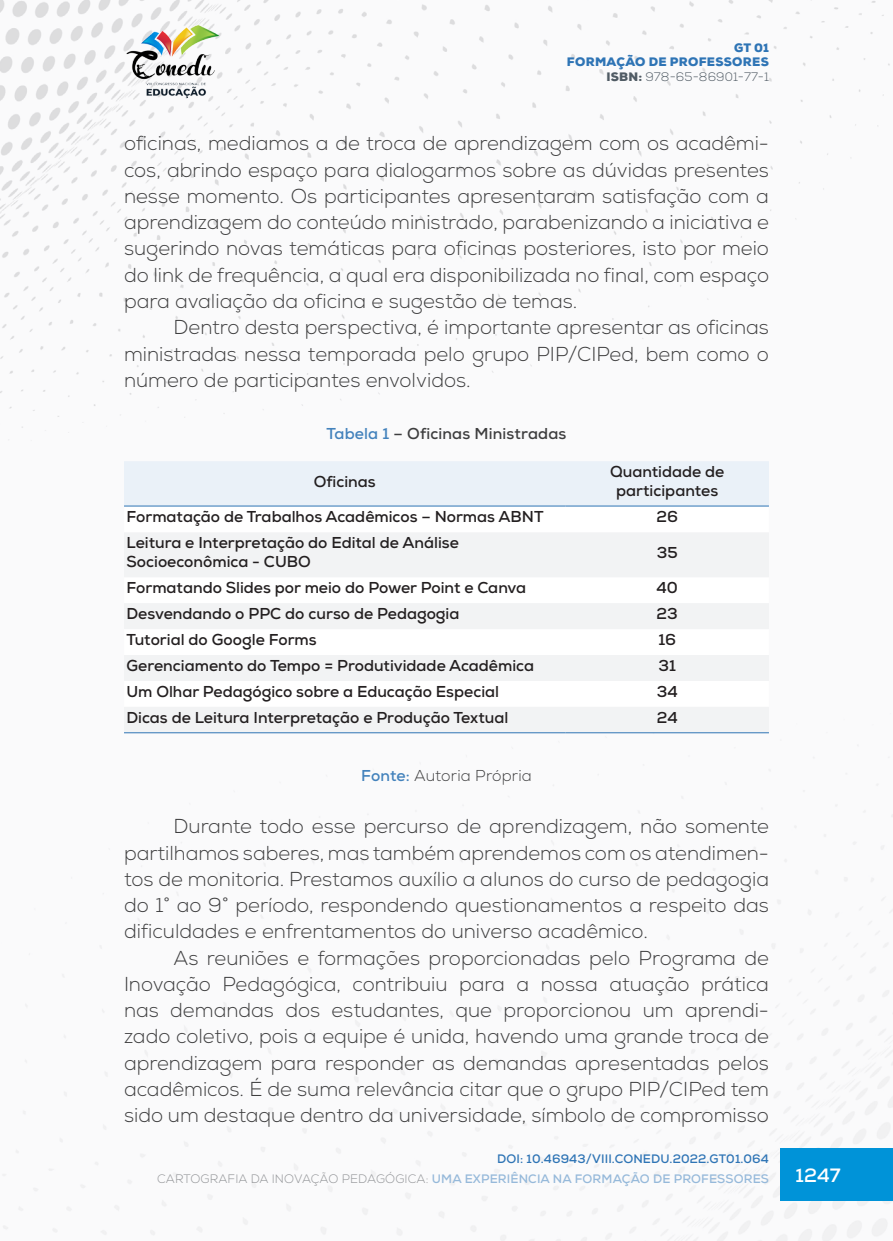
<style>
.page{position:relative;width:893px;height:1241px;background:#fff}
.page>*{position:absolute;margin:0;border:0;box-sizing:border-box;transform-origin:0 0}
._8_CORPO{font:300 20.12px/26.2px "Nexa";color:#3e3e3f;text-align:justify}
.t1{font:700 19.25px "Nexa";color:#fff}
._14_CELULAS{font:700 15.75px/18.9px "Nexa";color:#231f20;text-align:center}
._11_LEGENDAS{font:700 15.75px "Nexa";letter-spacing:.01em;color:#3e3e3f}
._12_FONTES{font:300 15.75px "Nexa";letter-spacing:.01em;color:#3e3e3f}
.t2{font:700 12.25px "Nexa";letter-spacing:.01em;color:#96b9da}
.t3{font:900 12.25px/14.7px "Nexa";letter-spacing:.025em;color:#2e74b5;text-align:right}
.t4{font:700 12.25px "Nexa";letter-spacing:.01em;color:#2e74b5}
.s1{color:#505b64}
.s2{font-weight:300;color:#505b64}
.s3{color:#4382bc}
.s4{font-weight:700;color:#4382bc}
.s5{font-weight:300;color:#939598}
</style>
<div class="page">
<img style="left:0;top:0;width:893px;height:1240px">
<div style="left:781px;top:1148px;width:112px;height:52px;background:#0093d8"></div>
<img style="left:124px;top:25px;width:98px;height:74px">
<div style="left:124px;top:461px;width:645px;height:44px;background:#eaf1f8"></div>
<svg style="left:124px;top:506px;width:645px;height:26px"></svg>
<svg style="left:124px;top:532px;width:645px;height:200px;fill:#f2f3f4"></svg>
<hr style="left:124px;top:505px;width:442px;height:1px;background:#2e74b5">
<hr style="left:566px;top:505px;width:203px;height:1px;background:#2e74b5">
<hr style="left:124px;top:732px;width:442px;height:1px;background:#2e74b5">
<hr style="left:566px;top:732px;width:203px;height:1px;background:#2e74b5">
<p class="t3" style="left:567px;top:40px;width:203px">GT 01<br>FORMAÇÃO DE PROFESSORES<br><span class="s1">ISBN:</span> <span class="s2">978-65-86901-77-1</span></p>
<p class="_8_CORPO" style="left:124px;top:131px;width:646px">oficinas, mediamos a de troca de aprendizagem com os acadêmi&shy;cos, abrindo espaço para dialogarmos sobre as dúvidas presentes nesse momento. Os participantes apresentaram satisfação com a aprendizagem do conteúdo ministrado, parabenizando a iniciativa e sugerindo novas temáticas para oficinas posteriores, isto por meio do link de frequência, a qual era disponibilizada no final, com espaço para avaliação da oficina e sugestão de temas.</p>
<p class="_8_CORPO" style="left:124px;top:315px;width:646px;text-indent:50px">Dentro desta perspectiva, é importante apresentar as oficinas ministradas nessa temporada pelo grupo PIP/CIPed, bem como o número de participantes envolvidos.</p>
<p class="_11_LEGENDAS" style="left:327px;top:423px;width:241px"><span class="s3">Tabela 1</span> – Oficinas Ministradas</p>
<p class="_14_CELULAS" style="left:314px;top:471px;width:63px">Oficinas</p>
<p class="_14_CELULAS" style="left:610px;top:462px;width:116px">Quantidade de participantes</p>
<p class="_14_CELULAS" style="left:126px;top:507px;width:419px">Formatação de Trabalhos Acadêmicos – Normas ABNT</p>
<p class="_14_CELULAS" style="left:656px;top:507px;width:23px">26</p>
<p class="_14_CELULAS" style="left:126px;top:533px;width:334px;text-align:left">Leitura e Interpretação do Edital de Análise<br>Socioeconômica - CUBO</p>
<p class="_14_CELULAS" style="left:657px;top:543px;width:22px">35</p>
<p class="_14_CELULAS" style="left:126px;top:578px;width:401px">Formatando Slides por meio do Power Point e Canva</p>
<p class="_14_CELULAS" style="left:656px;top:578px;width:23px">40</p>
<p class="_14_CELULAS" style="left:126px;top:604px;width:334px">Desvendando o PPC do curso de Pedagogia</p>
<p class="_14_CELULAS" style="left:657px;top:604px;width:23px">23</p>
<p class="_14_CELULAS" style="left:126px;top:630px;width:192px">Tutorial do Google Forms</p>
<p class="_14_CELULAS" style="left:658px;top:630px;width:19px">16</p>
<p class="_14_CELULAS" style="left:126px;top:656px;width:409px">Gerenciamento do Tempo = Produtividade Acadêmica</p>
<p class="_14_CELULAS" style="left:658px;top:656px;width:19px">31</p>
<p class="_14_CELULAS" style="left:126px;top:682px;width:374px">Um Olhar Pedagógico sobre a Educação Especial</p>
<p class="_14_CELULAS" style="left:657px;top:682px;width:23px">34</p>
<p class="_14_CELULAS" style="left:126px;top:707px;width:383px">Dicas de Leitura Interpretação e Produção Textual</p>
<p class="_14_CELULAS" style="left:657px;top:707px;width:23px">24</p>
<p class="_12_FONTES" style="left:361px;top:766px;width:172px"><span class="s4">Fonte:</span> Autoria Própria</p>
<p class="_8_CORPO" style="left:124px;top:813px;width:646px;text-indent:50px">Durante todo esse percurso de aprendizagem, não somente partilhamos saberes, mas também aprendemos com os atendimen&shy;tos de monitoria. Prestamos auxílio a alunos do curso de pedagogia do 1° ao 9° período, respondendo questionamentos a respeito das dificuldades e enfrentamentos do universo acadêmico.</p>
<p class="_8_CORPO" style="left:124px;top:945px;width:646px;text-indent:50px">As reuniões e formações proporcionadas pelo Programa de Inovação Pedagógica, contribuiu para a nossa atuação prática nas demandas dos estudantes, que proporcionou um aprendi&shy;zado coletivo, pois a equipe é unida, havendo uma grande troca de aprendizagem para responder as demandas apresentadas pelos acadêmicos. É de suma relevância citar que o grupo PIP/CIPed tem sido um destaque dentro da universidade, símbolo de compromisso</p>
<p class="t4" style="left:497px;top:1150px;width:273px">DOI: 10.46943/VIII.CONEDU.2022.GT01.064</p>
<p class="t2" style="left:157px;top:1171px;width:613px"><span class="s5">CARTOGRAFIA DA INOVAÇÃO PEDAGÓGICA:</span> UMA EXPERIÊNCIA NA FORMAÇÃO DE PROFESSORES</p>
<p class="t1" style="left:796px;top:1162px;width:46px">1247</p>
</div>
